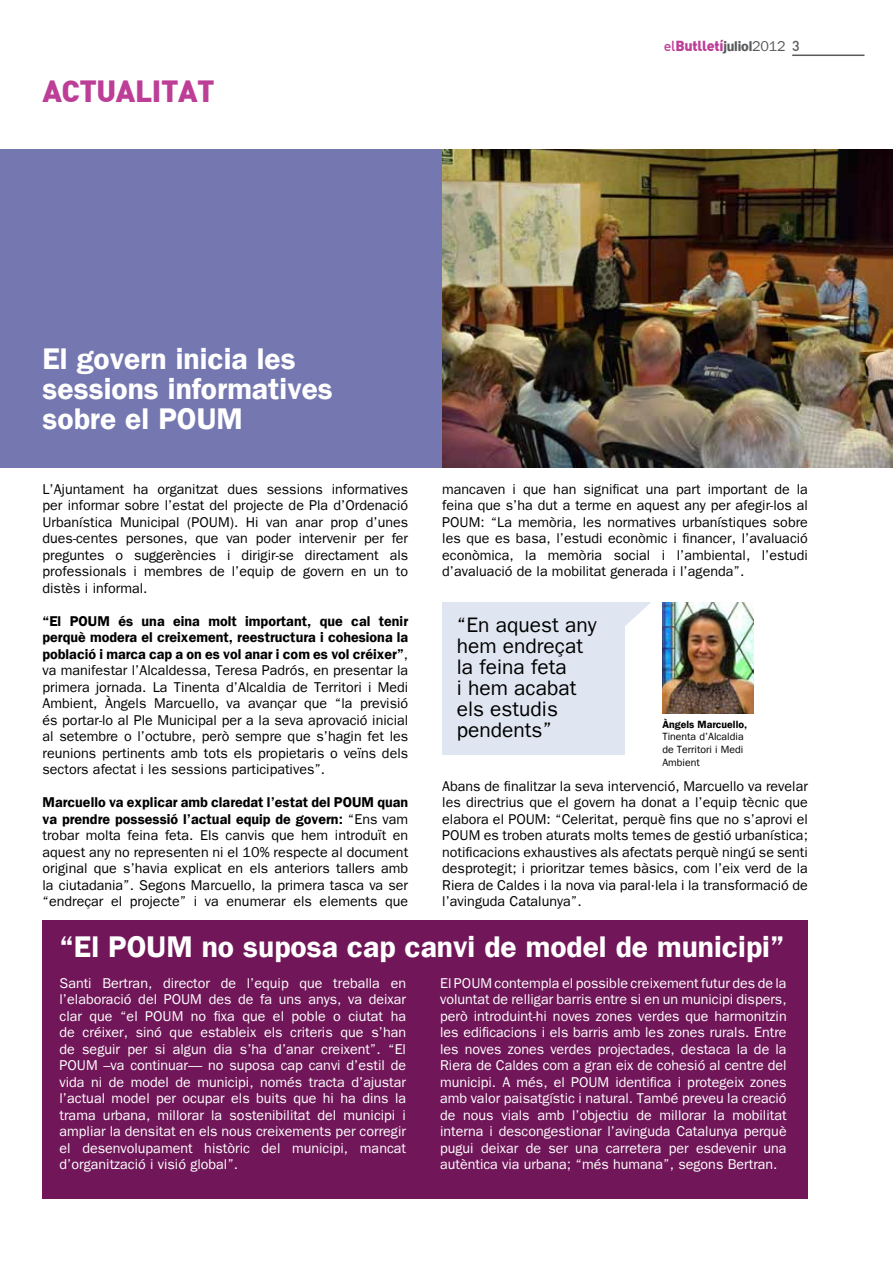
<style>
.page{position:relative;width:893px;height:1263px;background:#fff}
.page>*{position:absolute;margin:0;border:0;box-sizing:border-box;transform-origin:0 0}
.t1{font:600 30px/30px "Franklin Gothic";color:#fff}
.t2{font:900 30px "DIN";letter-spacing:-.015em;color:#bd3e96}
.t3{font:21px/21px "Franklin Gothic";color:#000}
.t4{font:14.25px/16.5px "Franklin Gothic";color:#000;text-align:justify}
.t5{font:14.25px/16.5px "Franklin Gothic";color:#fff;text-align:justify}
.t6{font:900 14.25px "DIN";letter-spacing:-.015em;color:#bd3e96}
.t7{font:10.5px/12.6px "Franklin Gothic";color:#000;text-align:justify}
.t8{font:600 10.5px "Franklin Gothic";color:#000}
.s1{font-weight:500}
.s2{font-family:"Franklin Gothic";font-weight:600;color:#58595b}
.s3{font-family:"Franklin Gothic";font-weight:400;color:#58595b}
.s4{font-weight:500;color:#58595b}
.s5{font-weight:600}
</style>
<div class="page">
<hr style="left:792px;top:55px;width:72px;height:1px;background:#58595b">
<div style="left:442px;top:602px;width:183px;height:152px;background:#e0e6f1"></div>
<img style="left:662px;top:602px;width:91px;height:112px">
<svg style="left:625px;top:602px;width:26px;height:24px"></svg>
<div style="left:43px;top:921px;width:765px;height:278px;background:#711759"></div>
<div style="left:0;top:149px;width:893px;height:319px;background:#7578b0"></div>
<img style="left:442px;top:150px;width:450px;height:317px">
<h1 class="t2" style="left:43px;top:71px;width:174px">ACTUALITAT</h1>
<p class="t6" style="left:664px;top:36px;width:138px"><span class="s1">el</span>Butlletí<span class="s2">juliol</span><span class="s3">2012</span> <span class="s4">3</span></p>
<h1 class="t1" style="left:43px;top:344px;width:292px">El govern inicia les sessions informatives sobre el POUM</h1>
<p class="t4" style="left:43px;top:481px;width:367px">L’Ajuntament ha organitzat dues sessions informatives per informar sobre l’estat del projecte de Pla d’Ordenació Urbanística Municipal (POUM). Hi van anar prop d’unes dues-centes persones, que van poder intervenir per fer preguntes o suggerències i dirigir-se directament als professionals i membres de l’equip de govern en un to distès i informal.</p>
<p class="t4" style="left:43px;top:613px;width:367px"><span class="s5">“El POUM és una eina molt important, que cal tenir perquè modera el creixement, reestructura i cohesiona la població i marca cap a on es vol anar i com es vol créixer”</span>, va manifestar l’Alcaldessa, Teresa Padrós, en presentar la primera jornada. La Tinenta d’Alcaldia de Territori i Medi Ambient, Àngels Marcuello, va avançar que “la previsió és portar-lo al Ple Municipal per a la seva aprovació inicial al setembre o l’octubre, però sempre que s’hagin fet les reunions pertinents amb tots els propietaris o veïns dels sectors afectat i les sessions participatives”.</p>
<p class="t4" style="left:43px;top:794px;width:367px"><span class="s5">Marcuello va explicar amb claredat l’estat del POUM quan va prendre possessió l’actual equip de govern:</span> “Ens vam trobar molta feina feta. Els canvis que hem introduït en aquest any no representen ni el 10% respecte al document original que s’havia explicat en els anteriors tallers amb la ciutadania”. Segons Marcuello, la primera tasca va ser “endreçar el projecte” i va enumerar els elements que</p>
<p class="t4" style="left:442px;top:481px;width:367px">mancaven i que han significat una part important de la feina que s’ha dut a terme en aquest any per afegir-los al POUM: “La memòria, les normatives urbanístiques sobre les que es basa, l’estudi econòmic i financer, l’avaluació econòmica, la memòria social i l’ambiental, l’estudi d’avaluació de la mobilitat generada i l’agenda”.</p>
<h2 class="t3" style="left:457px;top:615px;width:141px">“En aquest any hem endreçat la feina feta<br>i hem acabat els estudis pendents”</h2>
<p class="t8" style="left:662px;top:718px;width:86px">Àngels Marcuello,</p>
<p class="t7" style="left:662px;top:731px;width:83px">Tinenta d’Alcaldia de Territori i Medi Ambient</p>
<p class="t4" style="left:442px;top:778px;width:367px">Abans de finalitzar la seva intervenció, Marcuello va revelar les directrius que el govern ha donat a l’equip tècnic que elabora el POUM: “Celeritat, perquè fins que no s’aprovi el POUM es troben aturats molts temes de gestió urbanística; notificacions exhaustives als afectats perquè ningú se senti desprotegit; i prioritzar temes bàsics, com l’eix verd de la Riera de Caldes i la nova via paral·lela i la transformació de l’avinguda Catalunya”.</p>
<h1 class="t1" style="left:60px;top:932px;width:726px">“El POUM no suposa cap canvi de model de municipi”</h1>
<p class="t5" style="left:60px;top:975px;width:348px">Santi Bertran, director de l’equip que treballa en l’elaboració del POUM des de fa uns anys, va deixar clar que “el POUM no fixa que el poble o ciutat ha de créixer, sinó que estableix els criteris que s’han de seguir per si algun dia s’ha d’anar creixent”. “El POUM –va continuar— no suposa cap canvi d’estil de vida ni de model de municipi, només tracta d’ajustar l’actual model per ocupar els buits que hi ha dins la trama urbana, millorar la sostenibilitat del municipi i ampliar la densitat en els nous creixements per corregir el desenvolupament històric del municipi, mancat d’organització i visió global”.</p>
<p class="t5" style="left:440px;top:975px;width:348px">El POUM contempla el possible creixement futur des de la voluntat de relligar barris entre si en un municipi dispers, però introduint-hi noves zones verdes que harmonitzin les edificacions i els barris amb les zones rurals. Entre les noves zones verdes projectades, destaca la de la Riera de Caldes com a gran eix de cohesió al centre del municipi. A més, el POUM identifica i protegeix zones amb valor paisatgístic i natural. També preveu la creació de nous vials amb l’objectiu de millorar la mobilitat interna i descongestionar l’avinguda Catalunya perquè pugui deixar de ser una carretera per esdevenir una autèntica via urbana; “més humana”, segons Bertran.</p>
</div>
